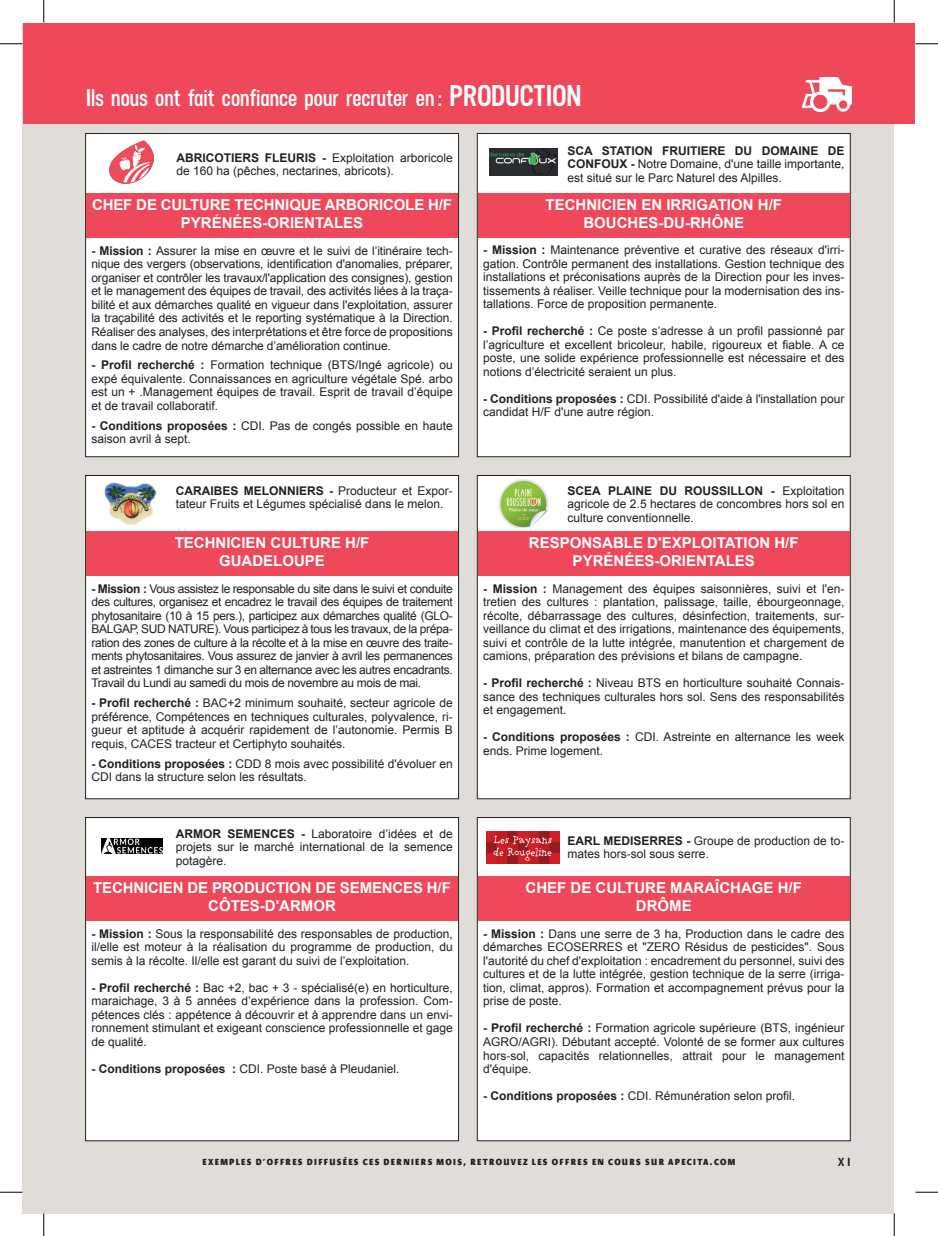
<style>
.page{position:relative;width:938px;height:1236px;background:#fff}
.page>*{position:absolute;margin:0;border:0;box-sizing:border-box;transform-origin:0 0}
.t1{font:600 24px "Neusa";color:#fff}
.t2{font:700 15px/18px "Arial";color:#fff;text-align:center}
.t3{font:12px/13.5px "Arial";color:#231f20;text-align:justify}
.t4{font:500 12px "Beret LT Std";color:#231f20}
.t5{font:700 9px "Beret LT Std";letter-spacing:.15em;color:#231f20}
.s1{font-size:30px}
.s2{font-weight:700}
</style>
<div class="page">
<div style="left:22px;top:23px;width:872px;height:1190px;background:#e0dcd8"></div>
<div style="left:23px;top:23px;width:892px;height:101px;background:#ef485a"></div>
<img style="left:803px;top:78px;width:49px;height:34px">
<div style="left:86px;top:133px;width:373px;height:324px;background:#fff"></div>
<div style="left:85px;top:133px;width:374px;height:324px;border:1px solid #231f20"></div>
<div style="left:86px;top:475px;width:373px;height:323px;background:#fff"></div>
<div style="left:85px;top:475px;width:374px;height:324px;border:1px solid #231f20"></div>
<div style="left:86px;top:817px;width:373px;height:323px;background:#fff"></div>
<div style="left:85px;top:817px;width:374px;height:324px;border:1px solid #231f20"></div>
<div style="left:477px;top:133px;width:373px;height:324px;background:#fff"></div>
<div style="left:477px;top:133px;width:374px;height:324px;border:1px solid #231f20"></div>
<div style="left:477px;top:475px;width:373px;height:323px;background:#fff"></div>
<div style="left:477px;top:475px;width:374px;height:324px;border:1px solid #231f20"></div>
<div style="left:477px;top:817px;width:373px;height:323px;background:#fff"></div>
<div style="left:477px;top:817px;width:374px;height:324px;border:1px solid #231f20"></div>
<div style="left:86px;top:193px;width:372px;height:45px;background:#ef485a"></div>
<div style="left:86px;top:531px;width:372px;height:44px;background:#ef485a"></div>
<div style="left:86px;top:876px;width:372px;height:44px;background:#ef485a"></div>
<div style="left:478px;top:193px;width:372px;height:45px;background:#ef485a"></div>
<div style="left:478px;top:531px;width:372px;height:44px;background:#ef485a"></div>
<div style="left:478px;top:876px;width:372px;height:44px;background:#ef485a"></div>
<img style="left:109px;top:141px;width:45px;height:42px">
<img style="left:104px;top:482px;width:53px;height:43px">
<img style="left:102px;top:838px;width:61px;height:15px">
<img style="left:489px;top:148px;width:68px;height:27px">
<img style="left:499px;top:479px;width:49px;height:48px">
<img style="left:487px;top:832px;width:73px;height:31px">
<svg style="left:0;top:44px;width:22px;height:1px"></svg>
<svg style="left:915px;top:44px;width:23px;height:1px"></svg>
<svg style="left:0;top:1192px;width:22px;height:1px"></svg>
<svg style="left:915px;top:1192px;width:23px;height:1px"></svg>
<svg style="left:44px;top:0;width:1px;height:23px"></svg>
<svg style="left:44px;top:1213px;width:1px;height:23px"></svg>
<svg style="left:894px;top:0;width:1px;height:23px"></svg>
<svg style="left:894px;top:1213px;width:1px;height:23px"></svg>
<h1 class="t1" style="left:86px;top:81px;width:497px">Ils nous ont fait confiance pour recruter en: <span class="s1">PRODUCTION</span></h1>
<p class="t3" style="left:176px;top:151px;width:278px"><span class="s2">ABRICOTIERS FLEURIS -</span> Exploitation arboricole de 160 ha (pêches, nectarines, abricots).</p>
<p class="t2" style="left:92px;top:196px;width:361px">CHEF DE CULTURE TECHNIQUE ARBORICOLE H/F<br>PYRÉNÉES-ORIENTALES</p>
<p class="t3" style="left:91px;top:244px;width:363px"><span class="s2">- Mission :</span> Assurer la mise en œuvre et le suivi de l’itinéraire tech&shy;nique des vergers (observations, identification d'anomalies, préparer, organiser et contrôler les travaux/l'application des consignes), gestion et le management des équipes de travail, des activités liées à la traça&shy;bilité et aux démarches qualité en vigueur dans l'exploitation, assurer la traçabilité des activités et le reporting systématique à la Direction.<br>Réaliser des analyses, des interprétations et être force de propositions dans le cadre de notre démarche d’amélioration continue.</p>
<p class="t3" style="left:91px;top:358px;width:363px"><span class="s2">- Profil recherché :</span> Formation technique (BTS/Ingé agricole) ou expé équivalente. Connaissances en agriculture végétale Spé. arbo est un + .Management équipes de travail. Esprit de travail d’équipe et de travail collaboratif.</p>
<p class="t3" style="left:91px;top:419px;width:363px"><span class="s2">- Conditions proposées :</span> CDI. Pas de congés possible en haute saison avril à sept.</p>
<p class="t3" style="left:176px;top:483px;width:278px"><span class="s2">CARAIBES MELONNIERS -</span> Producteur et Expor&shy;tateur Fruits et Légumes spécialisé dans le melon.</p>
<p class="t2" style="left:175px;top:534px;width:196px">TECHNICIEN CULTURE H/F<br>GUADELOUPE</p>
<p class="t3" style="left:91px;top:582px;width:363px"><span class="s2">- Mission :</span> Vous assistez le responsable du site dans le suivi et conduite des cultures, organisez et encadrez le travail des équipes de traitement phytosanitaire (10 à 15 pers.), participez aux démarches qualité (GLO-BALGAP, SUD NATURE). Vous participez à tous les travaux, de la prépa&shy;ration des zones de culture à la récolte et à la mise en œuvre des traite&shy;ments phytosanitaires. Vous assurez de janvier à avril les permanences et astreintes 1 dimanche sur 3 en alternance avec les autres encadrants.<br>Travail du Lundi au samedi du mois de novembre au mois de mai.</p>
<p class="t3" style="left:91px;top:696px;width:363px"><span class="s2">- Profil recherché :</span> BAC+2 minimum souhaité, secteur agricole de préférence, Compétences en techniques culturales, polyvalence, ri&shy;gueur et aptitude à acquérir rapidement de l’autonomie. Permis B requis, CACES tracteur et Certiphyto souhaités.</p>
<p class="t3" style="left:91px;top:756px;width:363px"><span class="s2">- Conditions proposées :</span> CDD 8 mois avec possibilité d'évoluer en<br>CDI dans la structure selon les résultats.</p>
<p class="t3" style="left:176px;top:827px;width:278px"><span class="s2">ARMOR SEMENCES -</span> Laboratoire d’idées et de projets sur le marché international de la semence potagère.</p>
<p class="t2" style="left:93px;top:879px;width:359px">TECHNICIEN DE PRODUCTION DE SEMENCES H/F<br>CÔTES-D'ARMOR</p>
<p class="t3" style="left:91px;top:927px;width:363px"><span class="s2">- Mission :</span> Sous la responsabilité des responsables de production, il/elle est moteur à la réalisation du programme de production, du semis à la récolte. Il/elle est garant du suivi de l’exploitation.</p>
<p class="t3" style="left:91px;top:981px;width:363px"><span class="s2">- Profil recherché :</span> Bac +2, bac + 3 - spécialisé(e) en horticulture, maraichage, 3 à 5 années d’expérience dans la profession. Com&shy;pétences clés : appétence à découvrir et à apprendre dans un envi&shy;ronnement stimulant et exigeant conscience professionnelle et gage de qualité.</p>
<p class="t3" style="left:91px;top:1062px;width:310px"><span class="s2">- Conditions proposées :</span> CDI. Poste basé à Pleudaniel.</p>
<p class="t3" style="left:568px;top:144px;width:278px"><span class="s2">SCA STATION FRUITIERE DU DOMAINE DE CONFOUX -</span> Notre Domaine, d'une taille importante, est situé sur le Parc Naturel des Alpilles.</p>
<p class="t2" style="left:546px;top:196px;width:238px">TECHNICIEN EN IRRIGATION H/F<br>BOUCHES-DU-RHÔNE</p>
<p class="t3" style="left:483px;top:243px;width:363px"><span class="s2">- Mission :</span> Maintenance préventive et curative des réseaux d'irri&shy;gation. Contrôle permanent des installations. Gestion technique des installations et préconisations auprès de la Direction pour les inves&shy;tissements à réaliser. Veille technique pour la modernisation des ins&shy;tallations. Force de proposition permanente.</p>
<p class="t3" style="left:483px;top:324px;width:363px"><span class="s2">- Profil recherché :</span> Ce poste s’adresse à un profil passionné par l’agriculture et excellent bricoleur, habile, rigoureux et fiable. A ce poste, une solide expérience professionnelle est nécessaire et des notions d’électricité seraient un plus.</p>
<p class="t3" style="left:483px;top:392px;width:363px"><span class="s2">- Conditions proposées :</span> CDI. Possibilité d'aide à l'installation pour candidat H/F d'une autre région.</p>
<p class="t3" style="left:568px;top:484px;width:278px"><span class="s2">SCEA PLAINE DU ROUSSILLON -</span> Exploitation agricole de 2.5 hectares de concombres hors sol en culture conventionnelle.</p>
<p class="t2" style="left:529px;top:534px;width:271px">RESPONSABLE D'EXPLOITATION H/F<br>PYRÉNÉES-ORIENTALES</p>
<p class="t3" style="left:483px;top:582px;width:363px"><span class="s2">- Mission :</span> Management des équipes saisonnières, suivi et l'en&shy;tretien des cultures : plantation, palissage, taille, ébourgeonnage, récolte, débarrassage des cultures, désinfection, traitements, sur&shy;veillance du climat et des irrigations, maintenance des équipements, suivi et contrôle de la lutte intégrée, manutention et chargement de camions, préparation des prévisions et bilans de campagne.</p>
<p class="t3" style="left:483px;top:676px;width:363px"><span class="s2">- Profil recherché :</span> Niveau BTS en horticulture souhaité Connais&shy;sance des techniques culturales hors sol. Sens des responsabilités et engagement.</p>
<p class="t3" style="left:483px;top:730px;width:363px"><span class="s2">- Conditions proposées :</span> CDI. Astreinte en alternance les week ends. Prime logement.</p>
<p class="t3" style="left:568px;top:833px;width:278px"><span class="s2">EARL MEDISERRES -</span> Groupe de production de to&shy;mates hors-sol sous serre.</p>
<p class="t2" style="left:526px;top:879px;width:278px">CHEF DE CULTURE MARAÎCHAGE H/F<br>DRÔME</p>
<p class="t3" style="left:483px;top:927px;width:363px"><span class="s2">- Mission :</span> Dans une serre de 3 ha, Production dans le cadre des démarches ECOSERRES et "ZERO Résidus de pesticides". Sous l'autorité du chef d'exploitation : encadrement du personnel, suivi des cultures et de la lutte intégrée, gestion technique de la serre (irriga&shy;tion, climat, appros). Formation et accompagnement prévus pour la prise de poste.</p>
<p class="t3" style="left:483px;top:1021px;width:363px"><span class="s2">- Profil recherché :</span> Formation agricole supérieure (BTS, ingénieur AGRO/AGRI). Débutant accepté. Volonté de se former aux cultures hors-sol, capacités relationnelles, attrait pour le management d'équipe.</p>
<p class="t3" style="left:483px;top:1089px;width:314px"><span class="s2">- Conditions proposées :</span> CDI. Rémunération selon profil.</p>
<p class="t5" style="left:203px;top:1156px;width:534px">EXEMPLES D’OFFRES DIFFUSÉES CES DERNIERS MOIS, RETROUVEZ LES OFFRES EN COURS SUR APECITA.COM</p>
<p class="t4" style="left:838px;top:1154px;width:14px">XI</p>
</div>
